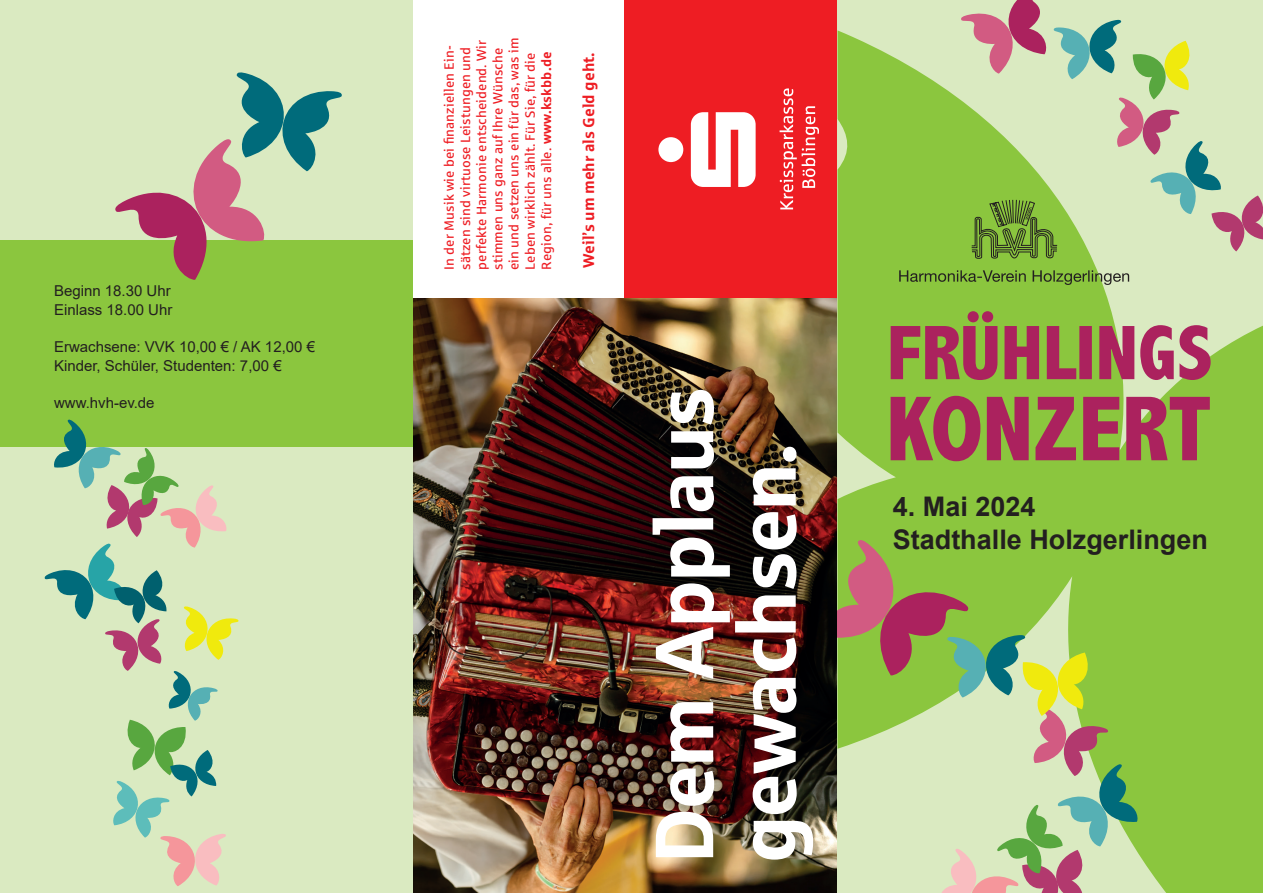
<style>
.page{position:relative;width:1263px;height:893px;background:#fff}
.page>*{position:absolute;margin:0;border:0;box-sizing:border-box;transform-origin:0 0}
.t1{font:82.5px/82.5px "Sparkasse Head";color:#fff}
.t2{font:700 27px "Arial";color:#231f20}
.t3{font:700 15.75px "Sparkasse Rg";color:#ee1d23}
.t4{font:15px "Arial";color:#231f20}
.t5{font:13.5px/16.2px "Sparkasse Rg";letter-spacing:.01em;color:#ee1d23}
.s1{font-weight:700}
</style>
<div class="page">
<div style="left:624px;top:0;width:225px;height:298px;background:#ee1d23"></div>
<img style="left:412px;top:298px;width:425px;height:595px">
<svg style="left:658px;top:112px;width:98px;height:75px"></svg>
<svg style="left:779px;top:88px;width:40px;height:121px"></svg>
<div style="left:0;top:0;width:412px;height:893px;background:#daeac1"></div>
<div style="left:0;top:240px;width:412px;height:206px;background:#8bc63e"></div>
<svg style="left:837px;top:30px;width:426px;height:863px;background:#94ca4d"></svg>
<svg style="left:899px;top:270px;width:230px;height:15px;background:#7aa243"></svg>
<svg style="left:891px;top:311px;width:319px;height:69px;background:#a67c61"></svg>
<svg style="left:891px;top:396px;width:319px;height:65px;background:#9f6253"></svg>
<svg style="left:115px;top:72px;width:227px;height:208px"></svg>
<svg style="left:44px;top:419px;width:195px;height:467px"></svg>
<svg style="left:960px;top:0;width:303px;height:260px;background:#bfcfa0"></svg>
<svg style="left:835px;top:538px;width:304px;height:355px;background:#afc57f"></svg>
<p class="t4" style="left:54px;top:280px;width:118px">Beginn 18.30 Uhr</p>
<p class="t4" style="left:54px;top:299px;width:120px">Einlass 18.00 Uhr</p>
<p class="t4" style="left:54px;top:336px;width:263px">Erwachsene: VVK 10,00 € / AK 12,00 €</p>
<p class="t4" style="left:54px;top:355px;width:229px">Kinder, Schüler, Studenten: 7,00 €</p>
<p class="t4" style="left:54px;top:393px;width:102px">www.hvh-ev.de</p>
<p class="t5" style="left:441px;top:270px;width:234px;rotate:-90deg">In der Musik wie bei finanziellen Ein&shy;sätzen sind virtuose Leistungen und perfekte Harmonie entscheidend. Wir stimmen uns ganz auf Ihre Wünsche ein und setzen uns ein für das, was im Leben wirklich zählt. Für Sie, für die Region, für uns alle. <span class="s1">www.kskbb.de</span></p>
<p class="t3" style="left:578px;top:268px;width:217px;rotate:-90deg">Weil’s um mehr als Geld geht.</p>
<p class="t1" style="left:640px;top:862px;width:476px;rotate:-90deg">Dem Applaus gewachsen.</p>
<p class="t2" style="left:893px;top:487px;width:144px">4. Mai 2024</p>
<p class="t2" style="left:893px;top:520px;width:317px">Stadthalle Holzgerlingen</p>
</div>
